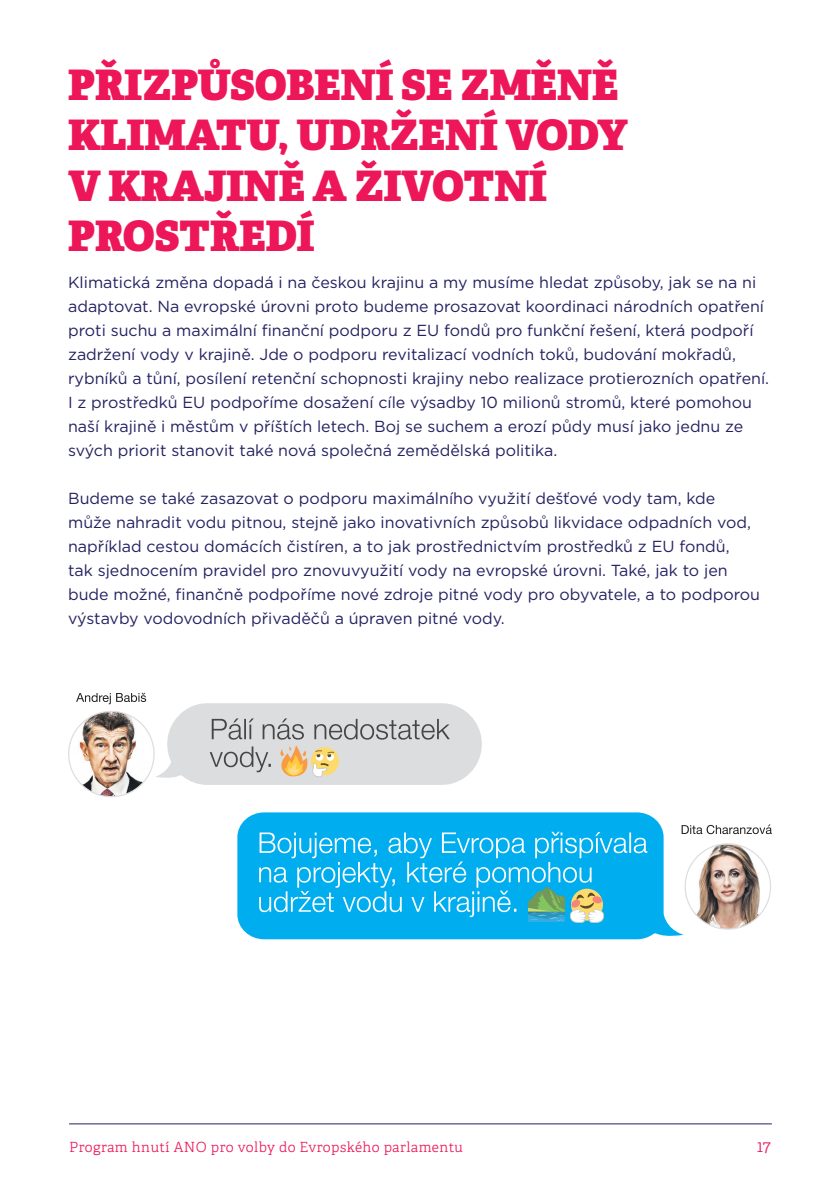
<style>
.page{position:relative;width:840px;height:1191px;background:#fff}
.page>*{position:absolute;margin:0;border:0;box-sizing:border-box;transform-origin:0 0}
.t1{font:800 42px/50.4px "Adelle";color:#ed1658}
.t2{font:300 17px "Adelle";color:#ed1658}
.t3{font:16px/24px "Gotham";color:#252161}
.t4{font:300 14px "Adelle";letter-spacing:.03em;color:#ed1658}
</style>
<div class="page">
<hr style="left:69px;top:1123px;width:702px;height:1px;background:#252161">
<svg style="left:237px;top:812px;width:446px;height:127px;background:#24b9f1"></svg>
<svg style="left:259px;top:831px;width:388px;height:92px;background:#29b8eb"></svg>
<svg style="left:681px;top:824px;width:90px;height:10px"></svg>
<img style="left:684px;top:844px;width:86px;height:85px;border-radius:43px">
<svg style="left:76px;top:693px;width:70px;height:11px"></svg>
<svg style="left:156px;top:703px;width:325px;height:82px;background:#d7d6d4"></svg>
<img style="left:69px;top:711px;width:85px;height:85px;border-radius:43px">
<h1 class="t1" style="left:68px;top:60px;width:561px">PŘIZPŮSOBENÍ SE ZMĚNĚ<br>KLIMATU, UDRŽENÍ VODY<br>V KRAJINĚ A ŽIVOTNÍ<br>PROSTŘEDÍ</h1>
<p class="t3" style="left:68px;top:270px;width:702px">Klimatická změna dopadá i na českou krajinu a my musíme hledat způsoby, jak se na ni adaptovat. Na evropské úrovni proto budeme prosazovat koordinaci národních opatření proti suchu a maximální finanční podporu z EU fondů pro funkční řešení, která podpoří zadržení vody v krajině. Jde o podporu revitalizací vodních toků, budování mokřadů, rybníků a tůní, posílení retenční schopnosti krajiny nebo realizace protierozních opatření.<br>I z prostředků EU podpoříme dosažení cíle výsadby 10 milionů stromů, které pomohou naší krajině i městům v příštích letech. Boj se suchem a erozí půdy musí jako jednu ze svých priorit stanovit také nová společná zemědělská politika.</p>
<p class="t3" style="left:68px;top:486px;width:693px">Budeme se také zasazovat o podporu maximálního využití dešťové vody tam, kde může nahradit vodu pitnou, stejně jako inovativních způsobů likvidace odpadních vod, například cestou domácích čistíren, a to jak prostřednictvím prostředků z EU fondů,<br>tak sjednocením pravidel pro znovuvyužití vody na evropské úrovni. Také, jak to jen bude možné, finančně podpoříme nové zdroje pitné vody pro obyvatele, a to podporou výstavby vodovodních přivaděčů a úpraven pitné vody.</p>
<p class="t4" style="left:69px;top:1139px;width:395px">Program hnutí ANO pro volby do Evropského parlamentu</p>
<p class="t2" style="left:756px;top:1136px;width:15px">17</p>
</div>
